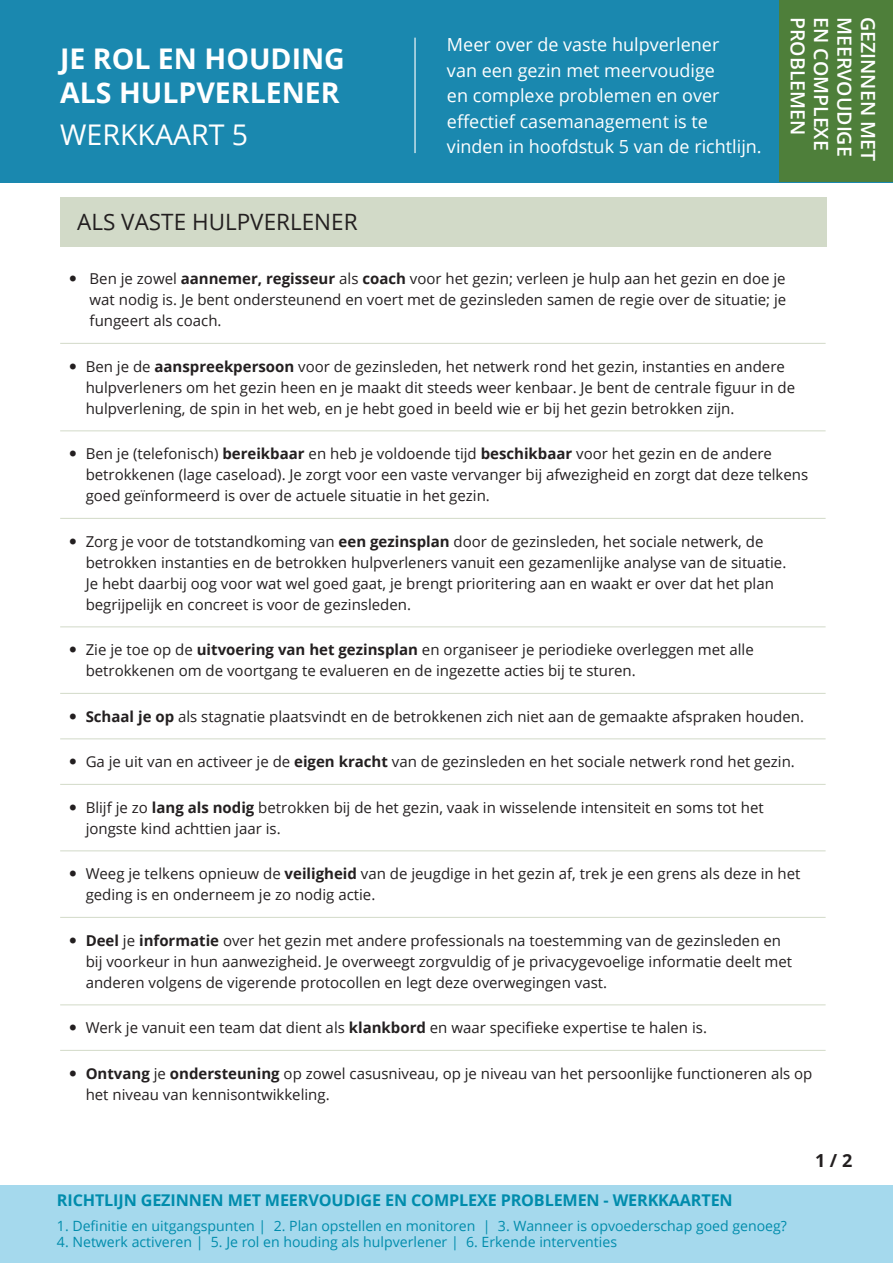
<style>
.page{position:relative;width:893px;height:1263px;background:#fff}
.page>*{position:absolute;margin:0;border:0;box-sizing:border-box;transform-origin:0 0}
.t1{font:700 28.5px/34.2px "Open Sans";color:#fff}
.t2{font:28.5px "Open Sans";color:#fff}
.Koppen_in_roze_balk{font:22.5px "Open Sans";color:#231f20}
.t3{font:600 19.5px "Open Sans";color:#fff}
.t4{font:18px/25.5px "Open Sans";color:#fff}
.t5{font:700 18px "Open Sans";color:#231f20}
.t6{font:700 16.2px "Open Sans";letter-spacing:-.01em;color:#008cac}
.t7{font:15px/21px "Open Sans";color:#231f20}
.t8{font:14.1px "Open Sans";color:#008cac}
.s1{font-weight:700}
</style>
<div class="page">
<div style="left:0;top:0;width:893px;height:182px;background:#1a88af"></div>
<div style="left:779px;top:0;width:114px;height:182px;background:#4e7f3a"></div>
<hr style="left:414px;top:38px;width:2px;height:115px;background:#fff">
<div style="left:0;top:1185px;width:893px;height:78px;background:#a5d9ed"></div>
<hr style="left:60px;top:343px;width:766px;height:1px;background:#d2dac8">
<hr style="left:60px;top:430px;width:766px;height:1px;background:#d2dac8">
<hr style="left:60px;top:518px;width:766px;height:1px;background:#d2dac8">
<hr style="left:60px;top:626px;width:766px;height:1px;background:#d2dac8">
<hr style="left:60px;top:693px;width:766px;height:1px;background:#d2dac8">
<hr style="left:60px;top:738px;width:766px;height:1px;background:#d2dac8">
<hr style="left:60px;top:784px;width:766px;height:1px;background:#d2dac8">
<hr style="left:60px;top:850px;width:766px;height:1px;background:#d2dac8">
<hr style="left:60px;top:917px;width:766px;height:1px;background:#d2dac8">
<hr style="left:60px;top:1004px;width:766px;height:1px;background:#d2dac8">
<hr style="left:60px;top:1050px;width:766px;height:1px;background:#d2dac8">
<div style="left:60px;top:197px;width:766px;height:50px;background:#d2dac8"></div>
<p class="t1" style="left:60px;top:41px;width:286px">JE ROL EN HOUDING<br>ALS HULPVERLENER</p>
<p class="t2" style="left:60px;top:115px;width:190px">WERKKAART 5</p>
<p class="Koppen_in_roze_balk" style="left:77px;top:207px;width:282px">ALS VASTE HULPVERLENER</p>
<p class="t4" style="left:447px;top:32px;width:316px">Meer over de vaste hulpverlener<br>van een gezin met meervoudige<br>en complexe problemen en over effectief casemanagement is te vinden in hoofdstuk 5 van de richtlijn.</p>
<h3 class="t3" style="left:811px;top:17px;width:120px;rotate:90deg">PROBLEMEN</h3>
<h3 class="t3" style="left:835px;top:17px;width:135px;rotate:90deg">EN COMPLEXE</h3>
<h3 class="t3" style="left:858px;top:17px;width:141px;rotate:90deg">MEERVOUDIGE</h3>
<h3 class="t3" style="left:881px;top:17px;width:145px;rotate:90deg">GEZINNEN MET</h3>
<p class="t7" style="left:90px;top:268px;width:698px;text-align:justify">Ben je zowel <span class="s1">aannemer, regisseur</span> als <span class="s1">coach</span> voor het gezin; verleen je hulp aan het gezin en doe je wat nodig is. Je bent ondersteunend en voert met de gezinsleden samen de regie over de situatie; je fungeert als coach.</p>
<p class="t7" style="left:86px;top:355px;width:711px">Ben je de <span class="s1">aanspreekpersoon</span> voor de gezinsleden, het netwerk rond het gezin, instanties en andere hulpverleners om het gezin heen en je maakt dit steeds weer kenbaar. Je bent de centrale figuur in de hulpverlening, de spin in het web, en je hebt goed in beeld wie er bij het gezin betrokken zijn.</p>
<p class="t7" style="left:86px;top:443px;width:724px">Ben je (telefonisch) <span class="s1">bereikbaar</span> en heb je voldoende tijd <span class="s1">beschikbaar</span> voor het gezin en de andere betrokkenen (lage caseload). Je zorgt voor een vaste vervanger bij afwezigheid en zorgt dat deze telkens goed geïnformeerd is over de actuele situatie in het gezin.</p>
<p class="t7" style="left:86px;top:530px;width:702px">Zorg je voor de totstandkoming van <span class="s1">een gezinsplan</span> door de gezinsleden, het sociale netwerk, de betrokken instanties en de betrokken hulpverleners vanuit een gezamenlijke analyse van de situatie.<br>Je hebt daarbij oog voor wat wel goed gaat, je brengt prioritering aan en waakt er over dat het plan begrijpelijk en concreet is voor de gezinsleden.</p>
<p class="t7" style="left:86px;top:639px;width:670px">Zie je toe op de <span class="s1">uitvoering van het gezinsplan</span> en organiseer je periodieke overleggen met alle betrokkenen om de voortgang te evalueren en de ingezette acties bij te sturen.</p>
<p class="t7" style="left:86px;top:705px;width:720px"><span class="s1">Schaal je op</span> als stagnatie plaatsvindt en de betrokkenen zich niet aan de gemaakte afspraken houden.</p>
<p class="t7" style="left:86px;top:751px;width:711px">Ga je uit van en activeer je de <span class="s1">eigen kracht</span> van de gezinsleden en het sociale netwerk rond het gezin.</p>
<p class="t7" style="left:86px;top:796px;width:680px">Blijf je zo <span class="s1">lang als nodig</span> betrokken bij de het gezin, vaak in wisselende intensiteit en soms tot het jongste kind achttien jaar is.</p>
<p class="t7" style="left:86px;top:863px;width:716px">Weeg je telkens opnieuw de <span class="s1">veiligheid</span> van de jeugdige in het gezin af, trek je een grens als deze in het geding is en onderneem je zo nodig actie.</p>
<p class="t7" style="left:86px;top:929px;width:708px"><span class="s1">Deel</span> je <span class="s1">informatie</span> over het gezin met andere professionals na toestemming van de gezinsleden en bij voorkeur in hun aanwezigheid. Je overweegt zorgvuldig of je privacygevoelige informatie deelt met anderen volgens de vigerende protocollen en legt deze overwegingen vast.</p>
<p class="t7" style="left:86px;top:1017px;width:623px">Werk je vanuit een team dat dient als <span class="s1">klankbord</span> en waar specifieke expertise te halen is.</p>
<p class="t7" style="left:86px;top:1062px;width:728px"><span class="s1">Ontvang</span> je <span class="s1">ondersteuning</span> op zowel casusniveau, op je niveau van het persoonlijke functioneren als op het niveau van kennisontwikkeling.</p>
<p class="t6" style="left:57px;top:1188px;width:677px">RICHTLIJN GEZINNEN MET MEERVOUDIGE EN COMPLEXE PROBLEMEN - WERKKAARTEN</p>
<p class="t8" style="left:57px;top:1216px;width:731px">1. Definitie en uitgangspunten | 2. Plan opstellen en monitoren | 3. Wanneer is opvoederschap goed genoeg?</p>
<p class="t8" style="left:57px;top:1232px;width:562px">4. Netwerk activeren | 5. Je rol en houding als hulpverlener | 6. Erkende interventies</p>
<p class="t5" style="left:815px;top:1148px;width:39px">1 / 2</p>
</div>
